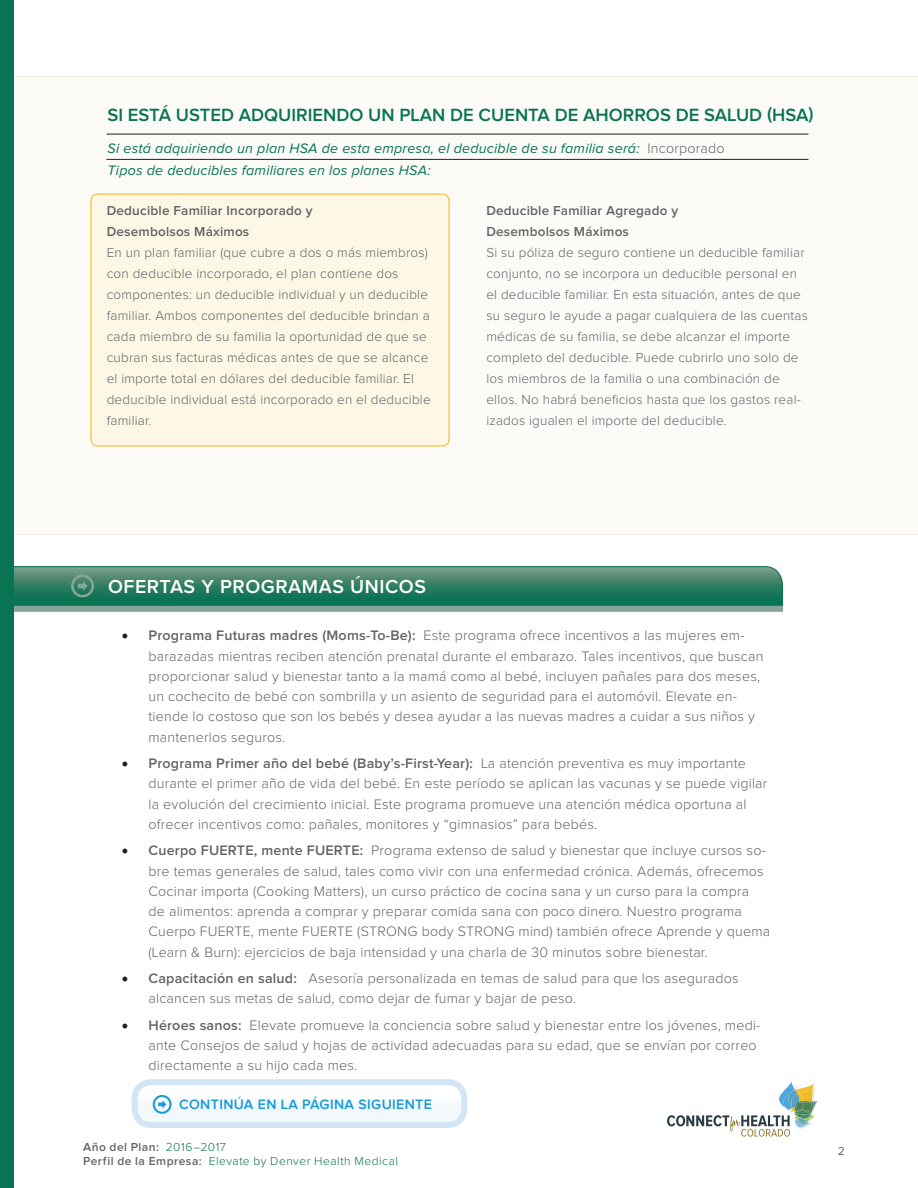
<style>
.page{position:relative;width:918px;height:1188px;background:#fff}
.page>*{position:absolute;margin:0;border:0;box-sizing:border-box;transform-origin:0 0}
.t1{font:600 19.5px "Proxima Nova";letter-spacing:.03em;color:#fff}
.t2{font:600 18.3px "Proxima Nova";color:#087453}
.t3{font:300 14.25px/20.2px "Proxima Nova";letter-spacing:.015em;color:#636366}
.t4{font:italic 14.25px/22.5px "Proxima Nova";letter-spacing:.015em;color:#087453}
.t5{font:600 14.1px "Proxima Nova";color:#169bd8}
.t6{font:300 13.5px/21px "Proxima Nova";letter-spacing:.015em;color:#636366}
.t7{font:600 13.5px/21px "Proxima Nova";letter-spacing:.015em;color:#636366}
.t8{font:300 12px/14.4px "Proxima Nova";letter-spacing:.04em;color:#087453}
.t9{font:600 12px "Proxima Nova";letter-spacing:.04em;color:#636366}
.t10{font:12px "Proxima Nova";color:#636366}
.s1{font-weight:300;font-style:normal;color:#636366}
.s2{font-family:"Minion Pro";font-weight:600;font-size:18px;color:#231f20}
.s3{font-weight:600}
.s4{font-weight:600;color:#636366}
</style>
<div class="page">
<svg style="left:667px;top:1081px;width:151px;height:56px"></svg>
<svg style="left:14px;top:76px;width:904px;height:459px"></svg>
<svg style="left:14px;top:566px;width:769px;height:40px;background:#358266"></svg>
<div style="left:0;top:606px;width:783px;height:6px;background:#86a797"></div>
<div style="left:132px;top:1079px;width:335px;height:49px;border:6px solid #d3e5f5;border-radius:16px"></div>
<svg style="left:135px;top:1082px;width:329px;height:43px"></svg>
<div style="left:0;top:0;width:14px;height:1188px;background:#087453"></div>
<div style="left:91px;top:194px;width:358px;height:252px;background:#fdf7e6;border-radius:7px"></div>
<div style="left:91px;top:194px;width:358px;height:252px;border:1px solid #f1b61b;border-radius:7px"></div>
<hr style="left:106px;top:159px;width:702px;height:1px;background:#231f20">
<hr style="left:106px;top:134px;width:702px;height:1px;background:#231f20">
<p class="t2" style="left:108px;top:107px;width:708px">SI ESTÁ USTED ADQUIRIENDO UN PLAN DE CUENTA DE AHORROS DE SALUD (HSA)</p>
<p class="t4" style="left:108px;top:138px;width:619px">Si está adquiriendo un plan HSA de esta empresa, el deducible de su familia será: <span class="s1">Incorporado<br></span>Tipos de deducibles familiares en los planes HSA:</p>
<p class="t7" style="left:107px;top:201px;width:207px">Deducible Familiar Incorporado y<br>Desembolsos Máximos</p>
<p class="t6" style="left:107px;top:243px;width:325px">En un plan familiar (que cubre a dos o más miembros) con deducible incorporado, el plan contiene dos componentes: un deducible individual y un deducible familiar. Ambos componentes del deducible brindan a cada miembro de su familia la oportunidad de que se cubran sus facturas médicas antes de que se alcance el importe total en dólares del deducible familiar. El deducible individual está incorporado en el deducible familiar.</p>
<p class="t7" style="left:486px;top:201px;width:193px">Deducible Familiar Agregado y<br>Desembolsos Máximos</p>
<p class="t6" style="left:486px;top:243px;width:323px">Si su póliza de seguro contiene un deducible familiar conjunto, no se incorpora un deducible personal en el deducible familiar. En esta situación, antes de que su seguro le ayude a pagar cualquiera de las cuentas médicas de su familia, se debe alcanzar el importe completo del deducible. Puede cubrirlo uno solo de los miembros de la familia o una combinación de ellos. No habrá beneficios hasta que los gastos real&shy;izados igualen el importe del deducible.</p>
<h1 class="t1" style="left:108px;top:578px;width:29px">Ofertas</h1>
<h1 class="t1" style="left:201px;top:578px;width:46px">Y Programas</h1>
<h1 class="t1" style="left:350px;top:578px;width:75px">únicOs</h1>
<p class="t3" style="left:148px;top:626px;width:616px;text-indent:-27px"><span class="s2">•</span> <span class="s3">Programa Futuras madres (Moms-To-Be):</span> Este programa ofrece incentivos a las mujeres em&shy;barazadas mientras reciben atención prenatal durante el embarazo. Tales incentivos, que buscan proporcionar salud y bienestar tanto a la mamá como al bebé, incluyen pañales para dos meses, un cochecito de bebé con sombrilla y un asiento de seguridad para el automóvil. Elevate en&shy;tiende lo costoso que son los bebés y desea ayudar a las nuevas madres a cuidar a sus niños y mantenerlos seguros.</p>
<p class="t3" style="left:148px;top:754px;width:620px;text-indent:-27px"><span class="s2">•</span> <span class="s3">Programa Primer año del bebé (Baby’s-First-Year):</span> La atención preventiva es muy importante durante el primer año de vida del bebé. En este período se aplican las vacunas y se puede vigilar la evolución del crecimiento inicial. Este programa promueve una atención médica oportuna al ofrecer incentivos como: pañales, monitores y “gimnasios” para bebés.</p>
<p class="t3" style="left:148px;top:841px;width:623px;text-indent:-27px"><span class="s2">•</span> <span class="s3">Cuerpo FUERTE, mente FUERTE:</span> Programa extenso de salud y bienestar que incluye cursos so&shy;bre temas generales de salud, tales como vivir con una enfermedad crónica. Además, ofrecemos Cocinar importa (Cooking Matters), un curso práctico de cocina sana y un curso para la compra<br>de alimentos: aprenda a comprar y preparar comida sana con poco dinero. Nuestro programa Cuerpo FUERTE, mente FUERTE (STRONG body STRONG mind) también ofrece Aprende y quema (Learn &amp; Burn): ejercicios de baja intensidad y una charla de 30 minutos sobre bienestar.</p>
<p class="t3" style="left:148px;top:969px;width:592px;text-indent:-27px"><span class="s2">•</span> <span class="s3">Capacitación en salud:</span> Asesoría personalizada en temas de salud para que los asegurados alcancen sus metas de salud, como dejar de fumar y bajar de peso.</p>
<p class="t3" style="left:148px;top:1015px;width:614px;text-indent:-27px"><span class="s2">•</span> <span class="s3">Héroes sanos:</span> Elevate promueve la conciencia sobre salud y bienestar entre los jóvenes, medi&shy;ante Consejos de salud y hojas de actividad adecuadas para su edad, que se envían por correo directamente a su hijo cada mes.</p>
<p class="t5" style="left:179px;top:1098px;width:10px">contin</p>
<p class="t5" style="left:234px;top:1098px;width:96px">úa en la página</p>
<p class="t5" style="left:358px;top:1098px;width:10px">siguiente</p>
<p class="t9" style="left:83px;top:1141px;width:77px">Año del Plan:</p>
<p class="t10" style="left:838px;top:1145px;width:9px">2</p>
<p class="t8" style="left:83px;top:1140px;width:316px;text-indent:83px">2016–2017<br><span class="s4">Perfil de la Empresa:</span> Elevate by Denver Health Medical</p>
</div>
